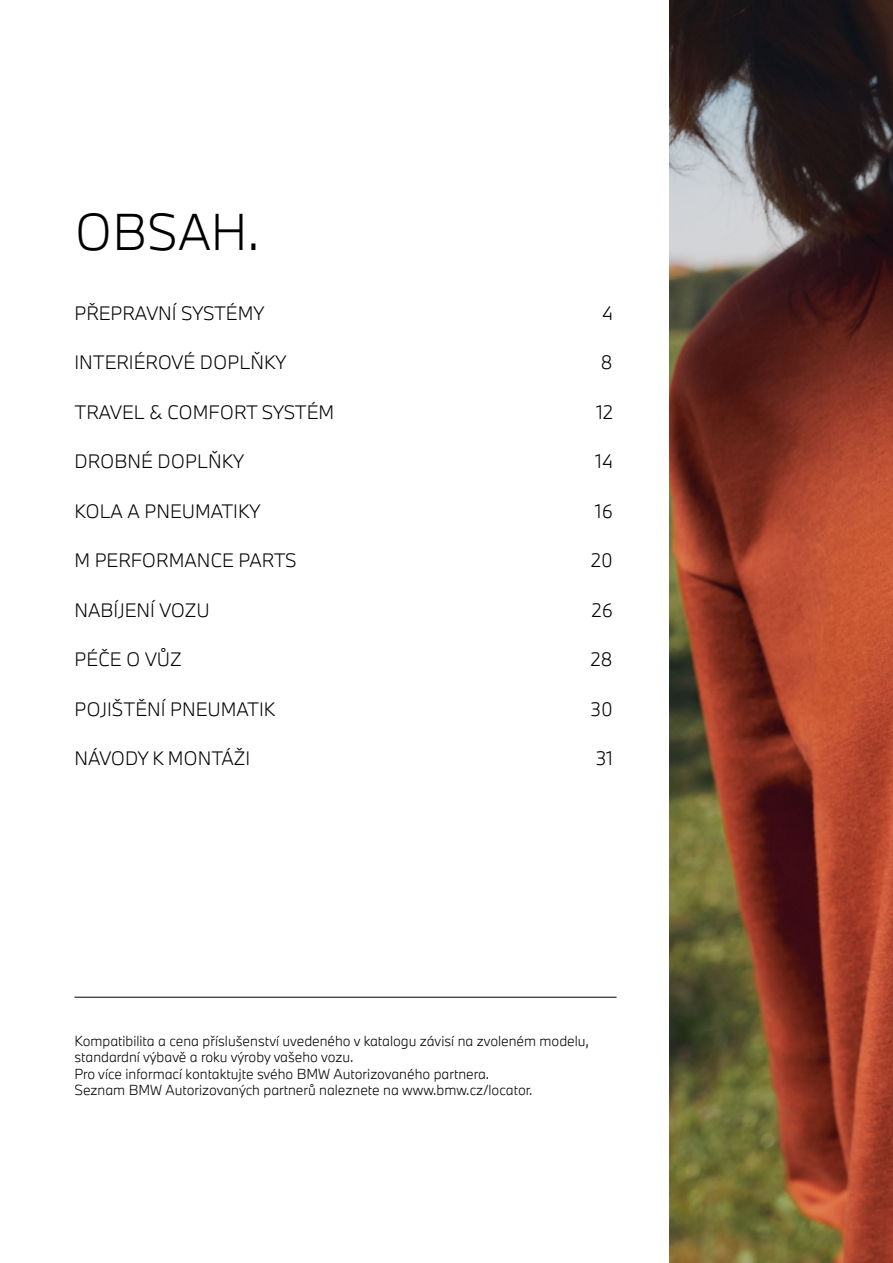
<style>
.page{position:relative;width:893px;height:1263px;background:#fff}
.page>*{position:absolute;margin:0;border:0;box-sizing:border-box;transform-origin:0 0}
.t1{font:300 48px "BMW Type Next Latin";color:#000}
.t2{font:300 18px "BMW Type Next Latin";color:#000}
.t3{font:300 13.5px/16.5px "BMW Type Next Latin";color:#000}
</style>
<div class="page">
<img style="left:670px;top:0;width:223px;height:1263px">
<hr style="left:74px;top:997px;width:543px;height:1px;background:#000">
<h1 class="t1" style="left:74px;top:199px;width:187px">OBSAH.</h1>
<h2 class="t2" style="left:74px;top:301px;width:191px">PŘEPRAVNÍ SYSTÉMY</h2>
<h2 class="t2" style="left:602px;top:301px;width:12px">4</h2>
<h2 class="t2" style="left:74px;top:350px;width:214px">INTERIÉROVÉ DOPLŇKY</h2>
<h2 class="t2" style="left:601px;top:350px;width:14px">8</h2>
<h2 class="t2" style="left:74px;top:400px;width:261px">TRAVEL &amp; COMFORT SYSTÉM</h2>
<h2 class="t2" style="left:597px;top:400px;width:18px">12</h2>
<h2 class="t2" style="left:74px;top:449px;width:171px">DROBNÉ DOPLŇKY</h2>
<h2 class="t2" style="left:596px;top:449px;width:19px">14</h2>
<h2 class="t2" style="left:74px;top:499px;width:188px">KOLA A PNEUMATIKY</h2>
<h2 class="t2" style="left:595px;top:499px;width:19px">16</h2>
<h2 class="t2" style="left:74px;top:548px;width:224px">M PERFORMANCE PARTS</h2>
<h2 class="t2" style="left:591px;top:548px;width:23px">20</h2>
<h2 class="t2" style="left:74px;top:598px;width:137px">NABÍJENÍ VOZU</h2>
<h2 class="t2" style="left:592px;top:598px;width:23px">26</h2>
<h2 class="t2" style="left:74px;top:647px;width:109px">PÉČE O VŮZ</h2>
<h2 class="t2" style="left:591px;top:647px;width:24px">28</h2>
<h2 class="t2" style="left:74px;top:697px;width:202px">POJIŠTĚNÍ PNEUMATIK</h2>
<h2 class="t2" style="left:591px;top:697px;width:24px">30</h2>
<h2 class="t2" style="left:74px;top:746px;width:177px">NÁVODY K MONTÁŽI</h2>
<h2 class="t2" style="left:596px;top:746px;width:18px">31</h2>
<p class="t3" style="left:74px;top:1032px;width:516px">Kompatibilita a cena příslušenství uvedeného v katalogu závisí na zvoleném modelu, standardní výbavě a roku výroby vašeho vozu.<br>Pro více informací kontaktujte svého BMW Autorizovaného partnera.<br>Seznam BMW Autorizovaných partnerů naleznete na www.bmw.cz/locator.</p>
</div>
